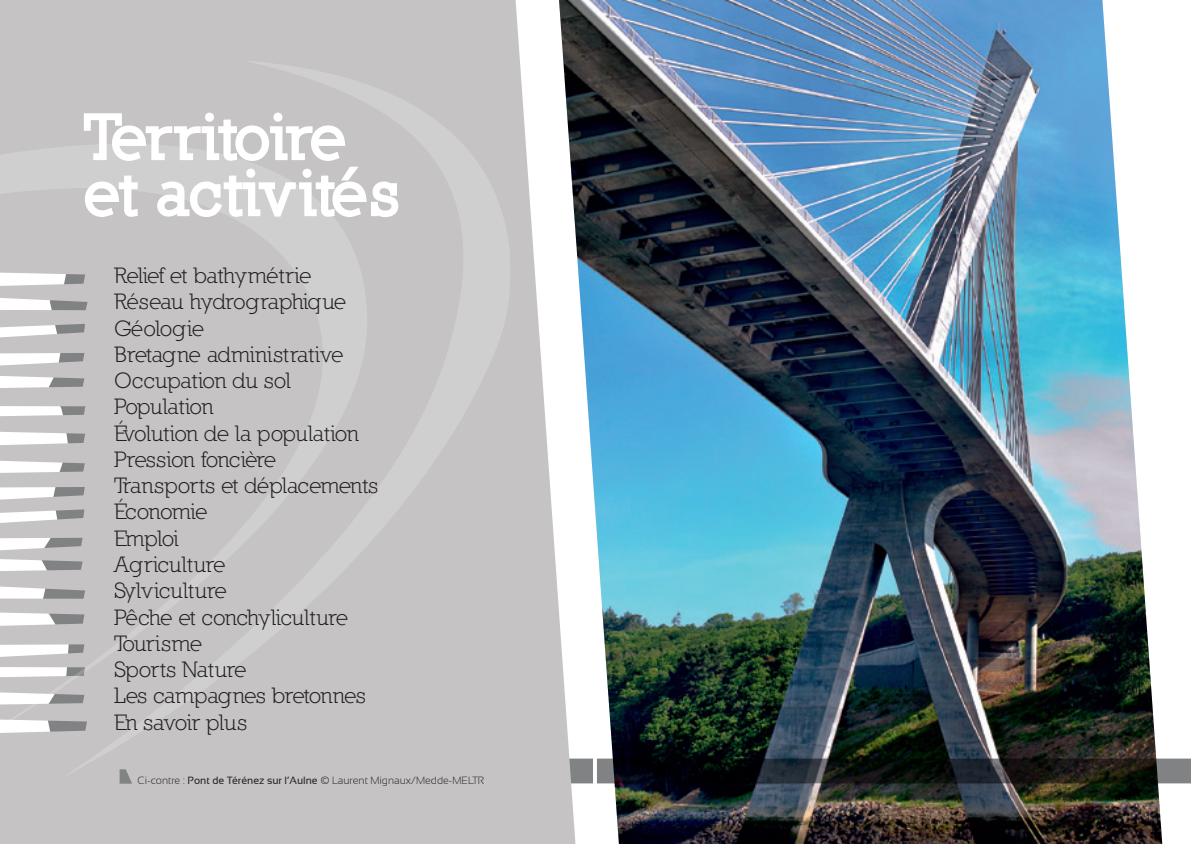
<style>
.page{position:relative;width:1191px;height:844px;background:#fff}
.page>*{position:absolute;margin:0;border:0;box-sizing:border-box;transform-origin:0 0}
.t1{font:900 63px/56px "Nilland";letter-spacing:-.045em;color:#fff}
.t2{font:22.75px/26.2px "Nilland";letter-spacing:-.025em;color:#231f20}
.t3{font:300 10.5px "Sansation";color:#231f20}
.s1{font-weight:400}
</style>
<div class="page">
<div style="left:597px;top:758px;width:594px;height:25px;background:#818284"></div>
<img style="left:575px;top:0;width:589px;height:843px">
<svg style="left:0;top:0;width:575px;height:843px;fill:#c5c3c4"></svg>
<svg style="left:436px;top:60px;width:74px;height:698px;background:#c7c6c7"></svg>
<svg style="left:0;top:60px;width:436px;height:783px;background:#c7c5c6"></svg>
<div style="left:0;top:758px;width:593px;height:62px;background:#c5c3c4"></div>
<h1 class="t1" style="left:84px;top:109px;width:319px">Territoire et activités</h1>
<p class="t2" style="left:114px;top:262px;width:266px">Relief et bathymétrie<br>Réseau hydrographique<br>Géologie<br>Bretagne administrative<br>Occupation du sol<br>Population<br>Évolution de la population<br>Pression foncière<br>Transports et déplacements<br>Économie<br>Emploi<br>Agriculture<br>Sylviculture<br>Pêche et conchyliculture<br>Tourisme<br>Sports Nature<br>Les campagnes bretonnes<br>En savoir plus</p>
<p class="t3" style="left:137px;top:774px;width:348px">Ci-contre : <span class="s1">Pont de Térénez sur l’Aulne</span> © Laurent Mignaux/Medde-MELTR</p>
</div>
